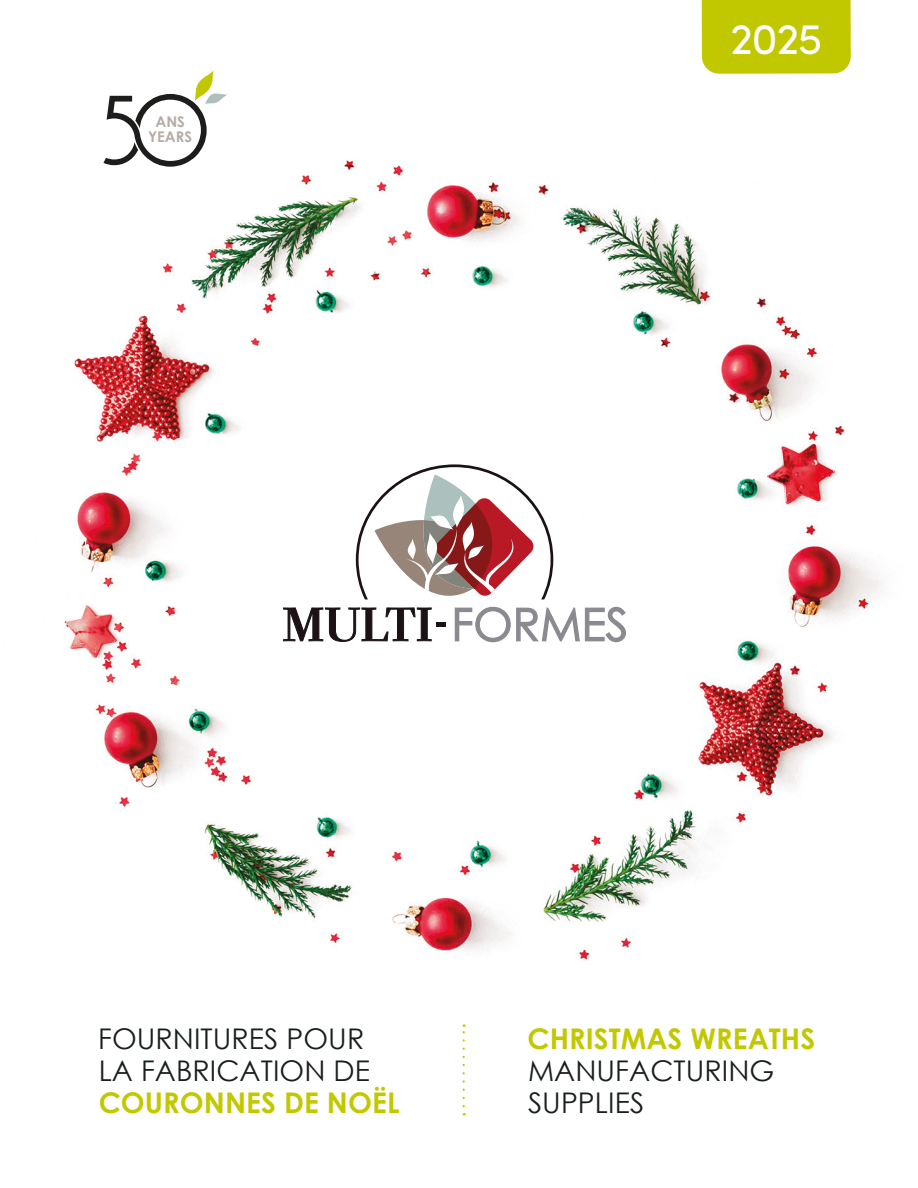
<style>
.page{position:relative;width:918px;height:1188px;background:#fff}
.page>*{position:absolute;margin:0;border:0;box-sizing:border-box;transform-origin:0 0}
.t1{font:43.65px "Sofia Pro";color:#fff}
.t2{font:28.5px/32.2px "Century Gothic";letter-spacing:.005em;color:#191f1e}
.t3{font:700 28.5px "Century Gothic";letter-spacing:.005em;color:#c2c800}
.t4{font:700 14.7px/14.7px "Century Gothic";letter-spacing:.005em;color:#b6aca6;text-align:center}
</style>
<div class="page">
<img style="left:64px;top:160px;width:822px;height:800px">
<svg style="left:463px;top:1025px;width:2px;height:81px"></svg>
<div style="left:702px;top:0;width:149px;height:74px;background:#c2c800"></div>
<svg style="left:103px;top:70px;width:125px;height:97px"></svg>
<svg style="left:283px;top:464px;width:343px;height:178px"></svg>
<p class="t4" style="left:148px;top:114px;width:46px">ANS<br>YEARS</p>
<h1 class="t1" style="left:730px;top:6px;width:94px">2025</h1>
<p class="t2" style="left:98px;top:1022px;width:273px">FOURNITURES POUR<br>LA FABRICATION DE</p>
<p class="t3" style="left:99px;top:1085px;width:302px">COURONNES DE NOËL</p>
<p class="t3" style="left:527px;top:1020px;width:289px">CHRISTMAS WREATHS</p>
<p class="t2" style="left:528px;top:1054px;width:248px">MANUFACTURING<br>SUPPLIES</p>
</div>
